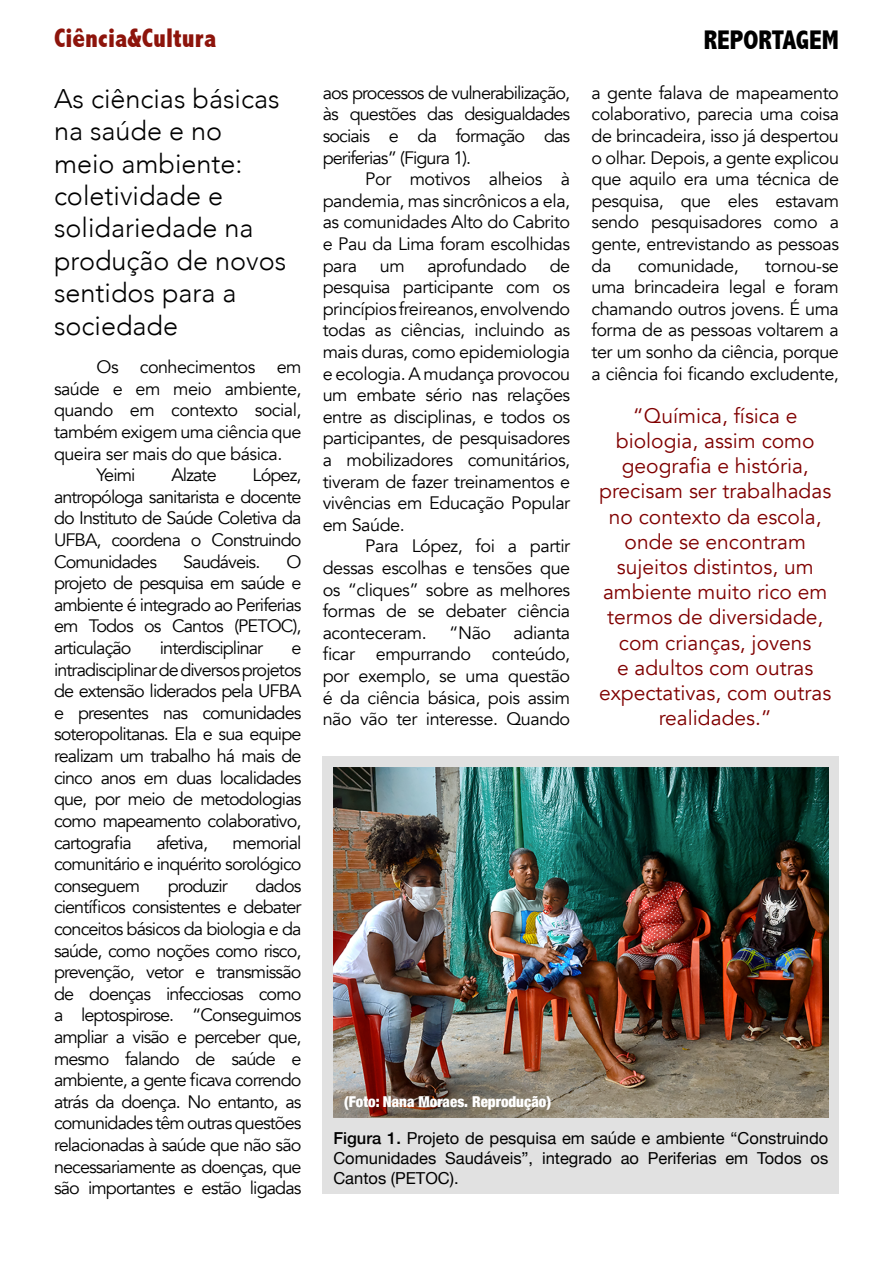
<style>
.page{position:relative;width:893px;height:1263px;background:#fff}
.page>*{position:absolute;margin:0;border:0;box-sizing:border-box;transform-origin:0 0}
.t1{font:300 27px/32.4px "Avenir";color:#000}
.t2{font:800 condensed 27px "Abadi";color:#8d140b}
.t3{font:800 condensed 27px "Abadi";color:#000}
.t4{font:21px/25.2px "Avenir";color:#800000;text-align:center}
.t5{font:18px/21.6px "Avenir";letter-spacing:-.03em;color:#000;text-align:justify}
.t6{font:18px "Avenir";letter-spacing:-.05em;color:#000}
.t7{font:16.5px/19.8px "Helvetica Neue";color:#000;text-align:justify}
.t8{font:900 condensed 15px "Helvetica Neue";color:#fff}
.s1{font-weight:500}
</style>
<div class="page">
<div style="left:323px;top:756px;width:516px;height:438px;background:#e1e1e1"></div>
<img style="left:333px;top:767px;width:495px;height:350px">
<h1 class="t2" style="left:54px;top:22px;width:164px">Ciência&amp;Cultura</h1>
<h1 class="t3" style="left:704px;top:25px;width:137px">REPORTAGEM</h1>
<h1 class="t1" style="left:54px;top:82px;width:234px">As ciências básicas na saúde e no meio ambiente: coletividade e solidariedade na produção de novos sentidos para a sociedade</h1>
<p class="t5" style="left:97px;top:357px;width:206px">Os conhecimentos em</p>
<p class="t5" style="left:54px;top:378px;width:249px">saúde e em meio ambiente,</p>
<p class="t5" style="left:54px;top:400px;width:249px">quando em contexto social,</p>
<p class="t5" style="left:54px;top:421px;width:249px">também exigem uma ciência que</p>
<p class="t5" style="left:54px;top:443px;width:230px">queira ser mais do que básica.</p>
<p class="t5" style="left:97px;top:465px;width:41px">Yeimi</p>
<p class="t5" style="left:172px;top:465px;width:47px">Alzate</p>
<p class="t5" style="left:591px;top:82px;width:249px">a gente falava de mapeamento colaborativo, parecia uma coisa de brincadeira, isso já despertou o olhar. Depois, a gente explicou que aquilo era uma técnica de pesquisa, que eles estavam sendo pesquisadores como a gente, entrevistando as pessoas da</p>
<p class="t5" style="left:323px;top:82px;width:249px">aos processos de vulnerabilização, às questões das desigualdades sociais e da formação das periferias” (Figura 1).</p>
<p class="t5" style="left:323px;top:169px;width:249px;text-indent:43px">Por motivos alheios à pandemia, mas sincrônicos a ela, as comunidades Alto do Cabrito e Pau da Lima foram escolhidas para</p>
<p class="t5" style="left:380px;top:255px;width:26px">um</p>
<p class="t5" style="left:427px;top:255px;width:101px">aprofundado</p>
<p class="t5" style="left:323px;top:255px;width:249px;text-indent:227px">de pesquisa participante com os princípios freireanos, envolvendo todas as ciências, incluindo as mais duras, como epidemiologia e ecologia. A mudança provocou um embate sério nas relações entre as disciplinas, e todos os participantes, de pesquisadores a mobilizadores comunitários, tiveram de fazer treinamentos e vivências em Educação Popular em Saúde.</p>
<p class="t5" style="left:323px;top:536px;width:249px;text-indent:43px">Para López, foi a partir dessas escolhas e tensões que os “cliques” sobre as melhores formas de se debater ciência aconteceram. “Não adianta ficar empurrando conteúdo, por exemplo, se uma questão é da ciência básica, pois assim não vão ter interesse. Quando</p>
<p class="t5" style="left:638px;top:255px;width:102px">comunidade,</p>
<p class="t5" style="left:591px;top:255px;width:249px;text-indent:174px">tornou-se uma brincadeira legal e foram chamando outros jovens. É uma forma de as pessoas voltarem a ter um sonho da ciência, porque a ciência foi ficando excludente,</p>
<p class="t4" style="left:599px;top:403px;width:234px">“Química, física e biologia, assim como geografia e história, precisam ser trabalhadas no contexto da escola, onde se encontram sujeitos distintos, um ambiente muito rico em termos de diversidade, com crianças, jovens<br>e adultos com outras expectativas, com outras realidades.”</p>
<p class="t5" style="left:54px;top:465px;width:249px;text-indent:199px">López, antropóloga sanitarista e docente do Instituto de Saúde Coletiva da UFBA, coordena o Construindo Comunidades</p>
<p class="t6" style="left:183px;top:551px;width:79px">Saudáveis.</p>
<p class="t5" style="left:54px;top:551px;width:249px;text-indent:232px">O projeto de pesquisa em saúde e ambiente é integrado ao Periferias em Todos os Cantos (PETOC), articulação</p>
<p class="t6" style="left:160px;top:637px;width:105px">interdisciplinar</p>
<p class="t5" style="left:54px;top:637px;width:249px;text-indent:237px">e intradisciplinar de diversos projetos de extensão liderados pela UFBA e presentes nas comunidades soteropolitanas. Ela e sua equipe realizam um trabalho há mais de cinco anos em duas localidades que, por meio de metodologias como mapeamento colaborativo, cartografia</p>
<p class="t6" style="left:156px;top:831px;width:53px">afetiva,</p>
<p class="t5" style="left:54px;top:832px;width:249px;text-indent:178px">memorial comunitário e inquérito sorológico conseguem</p>
<p class="t5" style="left:54px;top:875px;width:249px;text-indent:201px">dados científicos consistentes e debater conceitos básicos da biologia e da saúde, como noções como risco, prevenção, vetor e transmissão de doenças infecciosas como a leptospirose. “Conseguimos ampliar a visão e perceber que, mesmo falando de saúde e ambiente, a gente ficava correndo atrás da doença. No entanto, as comunidades têm outras questões relacionadas à saúde que não são necessariamente as doenças, que são importantes e estão ligadas</p>
<p class="t6" style="left:168px;top:875px;width:61px">produzir</p>
<p class="t8" style="left:344px;top:1089px;width:209px">(Foto: Nana Moraes. Reprodução)</p>
<p class="t7" style="left:333px;top:1129px;width:496px"><span class="s1">Figura 1.</span> Projeto de pesquisa em saúde e ambiente “Construindo Comunidades Saudáveis”, integrado ao Periferias em Todos os Cantos (PETOC).</p>
</div>
